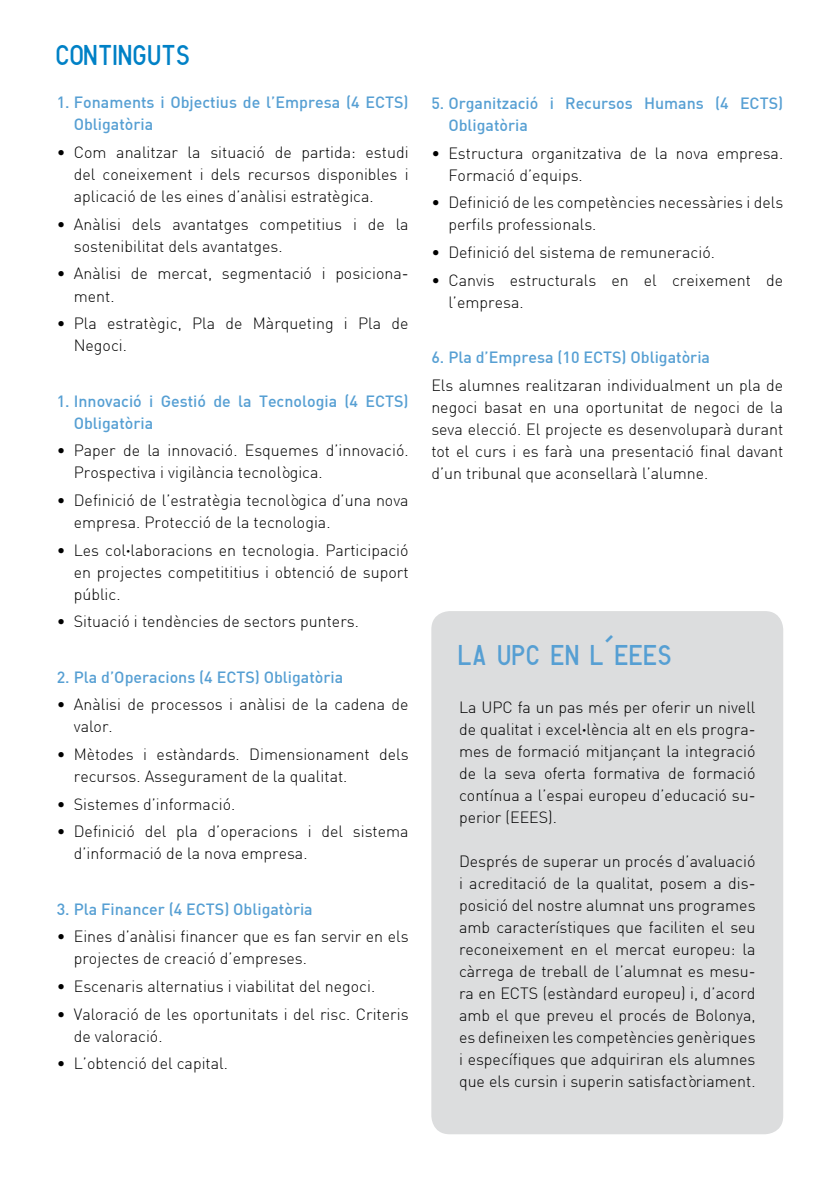
<style>
.page{position:relative;width:840px;height:1191px;background:#fff}
.page>*{position:absolute;margin:0;border:0;box-sizing:border-box;transform-origin:0 0}
.t1{font:28px "Matricula Espanola";color:#569fd3}
.t2{font:28px "Matricula Espanola";color:#0081c6}
.t3{font:300 16px/22px "DIN";color:#000}
.t4{font:500 16px/22px "DIN";color:#569fd3}
.s1{font-size:8px}
</style>
<div class="page">
<div style="left:431px;top:611px;width:351px;height:523px;background:#dcddde;border-radius:18px"></div>
<h1 class="t2" style="left:57px;top:34px;width:136px">CONTINGUTS</h1>
<p class="t4" style="left:74px;top:91px;width:336px;text-indent:-17px">1. Fonaments i Objectius de l’Empresa (4 ECTS)<br>Obligatòria</p>
<p class="t3" style="left:74px;top:141px;width:336px;text-align:justify;text-indent:-17px">• Com analitzar la situació de partida: estudi del coneixement i dels recursos disponibles i aplicació de les eines d’anàlisi estratègica.</p>
<p class="t3" style="left:74px;top:213px;width:336px;text-indent:-17px">• Anàlisi dels avantatges competitius i de la sostenibilitat dels avantatges.</p>
<p class="t3" style="left:74px;top:262px;width:336px;text-indent:-17px">• Anàlisi de mercat, segmentació i posiciona&shy;ment.</p>
<p class="t3" style="left:74px;top:312px;width:336px;text-indent:-17px">• Pla estratègic, Pla de Màrqueting i Pla de<br>Negoci.</p>
<p class="t4" style="left:74px;top:389px;width:336px;text-indent:-17px">1. Innovació i Gestió de la Tecnologia (4 ECTS)<br>Obligatòria</p>
<p class="t3" style="left:74px;top:439px;width:336px;text-indent:-17px">• Paper de la innovació. Esquemes d’innovació.<br>Prospectiva i vigilància tecnològica.</p>
<p class="t3" style="left:74px;top:489px;width:336px;text-indent:-17px">• Definició de l’estratègia tecnològica d’una nova empresa. Protecció de la tecnologia.</p>
<p class="t3" style="left:74px;top:539px;width:336px;text-align:justify;text-indent:-17px">• Les col<span class="s1">•</span>laboracions en tecnologia. Participació en projectes competititius i obtenció de suport públic.</p>
<p class="t3" style="left:57px;top:610px;width:303px">• Situació i tendències de sectors punters.</p>
<p class="t4" style="left:57px;top:665px;width:288px">2. Pla d’Operacions (4 ECTS) Obligatòria</p>
<p class="t3" style="left:74px;top:693px;width:336px;text-indent:-17px">• Anàlisi de processos i anàlisi de la cadena de valor.</p>
<p class="t3" style="left:74px;top:743px;width:336px;text-indent:-17px">• Mètodes i estàndards. Dimensionament dels recursos. Assegurament de la qualitat.</p>
<p class="t3" style="left:57px;top:793px;width:180px">• Sistemes d’informació.</p>
<p class="t3" style="left:74px;top:820px;width:336px;text-indent:-17px">• Definició del pla d’operacions i del sistema d’informació de la nova empresa.</p>
<p class="t4" style="left:57px;top:897px;width:257px">3. Pla Financer (4 ECTS) Obligatòria</p>
<p class="t3" style="left:74px;top:925px;width:336px;text-indent:-17px">• Eines d’anàlisi financer que es fan servir en els projectes de creació d’empreses.</p>
<p class="t3" style="left:57px;top:975px;width:320px">• Escenaris alternatius i viabilitat del negoci.</p>
<p class="t3" style="left:74px;top:1003px;width:336px;text-indent:-17px">• Valoració de les oportunitats i del risc. Criteris de valoració.</p>
<p class="t3" style="left:57px;top:1052px;width:173px">• L’obtenció del capital.</p>
<p class="t4" style="left:448px;top:92px;width:336px;text-indent:-17px">5. Organització i Recursos Humans (4 ECTS)<br>Obligatòria</p>
<p class="t3" style="left:448px;top:142px;width:336px;text-indent:-17px">• Estructura organitzativa de la nova empresa.<br>Formació d’equips.</p>
<p class="t3" style="left:448px;top:191px;width:336px;text-indent:-17px">• Definició de les competències necessàries i dels perfils professionals.</p>
<p class="t3" style="left:431px;top:241px;width:285px">• Definició del sistema de remuneració.</p>
<p class="t3" style="left:448px;top:269px;width:336px;text-indent:-17px">• Canvis estructurals en el creixement de l’empresa.</p>
<p class="t4" style="left:431px;top:346px;width:280px">6. Pla d’Empresa (10 ECTS) Obligatòria</p>
<p class="t3" style="left:431px;top:374px;width:353px;text-align:justify">Els alumnes realitzaran individualment un pla de negoci basat en una oportunitat de negoci de la seva elecció. El projecte es desenvoluparà durant tot el curs i es farà una presentació final davant d’un tribunal que aconsellarà l’alumne.</p>
<h1 class="t1" style="left:459px;top:634px;width:216px">LA UPC EN L’EEES</h1>
<p class="t3" style="left:459px;top:696px;width:298px;text-align:justify">La UPC fa un pas més per oferir un nivell de qualitat i excel<span class="s1">•</span>lència alt en els progra&shy;mes de formació mitjançant la integració de la seva oferta formativa de formació contínua a l’espai europeu d’educació su&shy;perior (EEES).</p>
<p class="t3" style="left:459px;top:850px;width:298px;text-align:justify">Després de superar un procés d’avaluació i acreditació de la qualitat, posem a dis&shy;posició del nostre alumnat uns programes amb característiques que faciliten el seu reconeixement en el mercat europeu: la càrrega de treball de l’alumnat es mesu&shy;ra en ECTS (estàndard europeu) i, d’acord amb el que preveu el procés de Bolonya, es defineixen les competències genèriques i específiques que adquiriran els alumnes que els cursin i superin satisfactòriament.</p>
</div>
